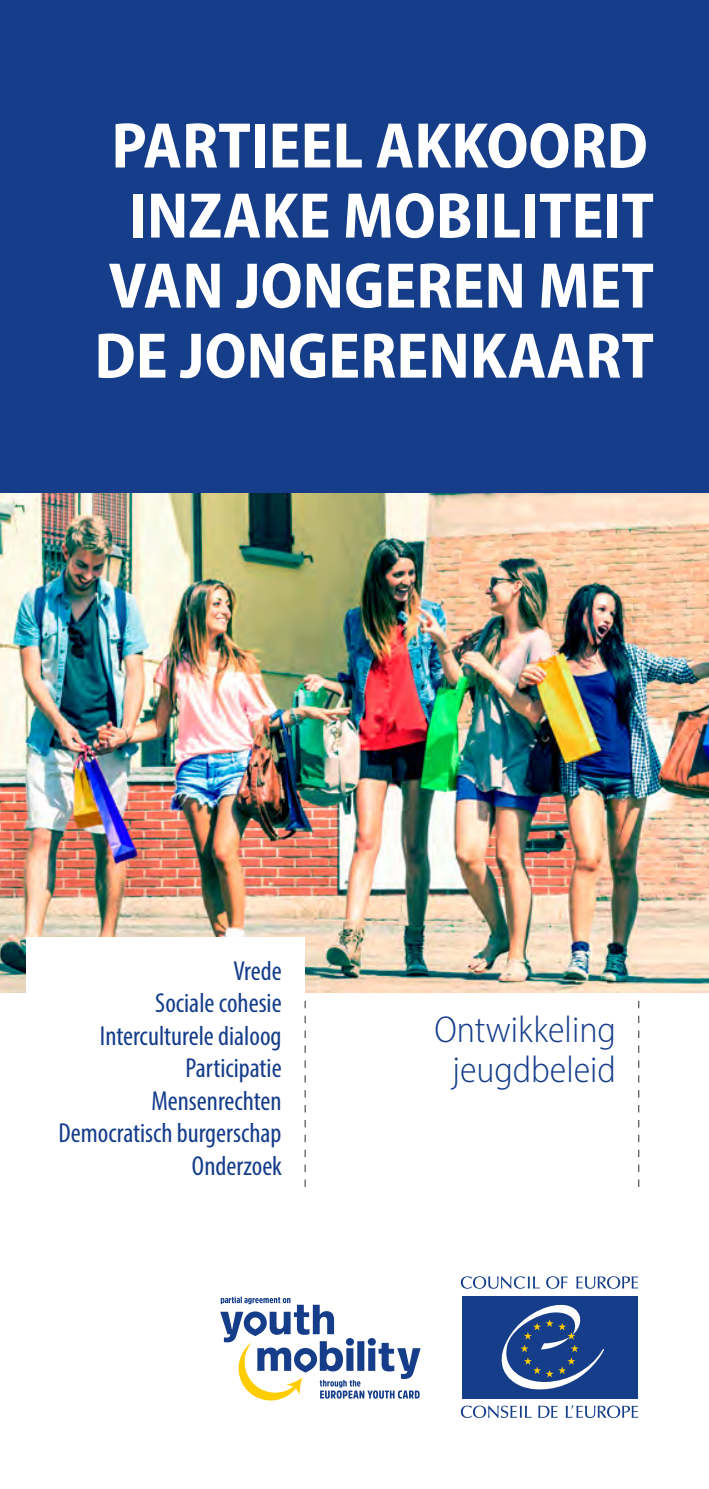
<style>
.page{position:relative;width:709px;height:1489px;background:#fff}
.page>*{position:absolute;margin:0;border:0;box-sizing:border-box;transform-origin:0 0}
.t1{font:700 semi-condensed 65px/70px "Myriad Pro";color:#fff;text-align:center}
.t2{font:300 semi-condensed 37.5px/40px "Myriad Pro";color:#153d8a;text-align:center}
.t3{font:condensed 27.5px/32.5px "Myriad Pro";color:#153d8a;text-align:right}
</style>
<div class="page">
<div style="left:0;top:0;width:709px;height:496px;background:#153d8a"></div>
<img style="left:0;top:493px;width:709px;height:499px">
<svg style="left:546px;top:1276px;width:21px;height:12px"></svg>
<svg style="left:576px;top:1276px;width:62px;height:12px"></svg>
<svg style="left:461px;top:1276px;width:78px;height:12px"></svg>
<svg style="left:566px;top:1405px;width:72px;height:12px"></svg>
<svg style="left:538px;top:1405px;width:19px;height:12px"></svg>
<svg style="left:461px;top:1405px;width:70px;height:12px"></svg>
<div style="left:462px;top:1295px;width:176px;height:103px;background:#153d8a"></div>
<svg style="left:501px;top:1304px;width:103px;height:85px"></svg>
<svg style="left:220px;top:1296px;width:200px;height:104px"></svg>
<div style="left:26px;top:937px;width:278px;height:303px;background:#fff"></div>
<svg style="left:304px;top:1000px;width:2px;height:186px"></svg>
<svg style="left:638px;top:1000px;width:1px;height:186px"></svg>
<h1 class="t1" style="left:94px;top:109px;width:561px">PARTIEEL AKKOORD<br>INZAKE MOBILITEIT<br>VAN JONGEREN MET<br>DE JONGERENKAART</h1>
<p class="t3" style="left:58px;top:953px;width:225px">Vrede<br>Sociale cohesie<br>Interculturele dialoog<br>Participatie<br>Mensenrechten<br>Democratisch burgerschap<br>Onderzoek</p>
<h2 class="t2" style="left:434px;top:1009px;width:183px">Ontwikkeling jeugdbeleid</h2>
</div>
